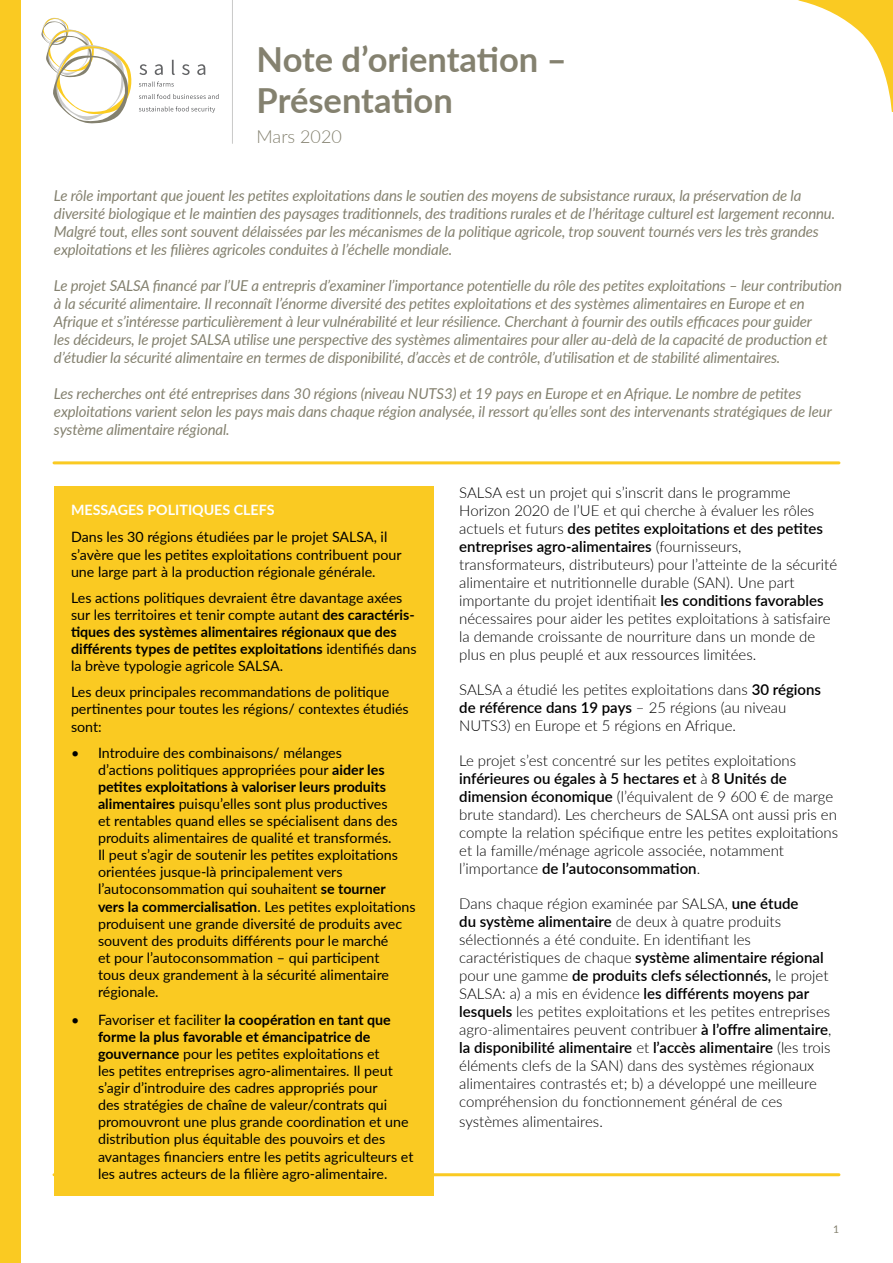
<style>
.page{position:relative;width:893px;height:1263px;background:#fff}
.page>*{position:absolute;margin:0;border:0;box-sizing:border-box;transform-origin:0 0}
.t1{font:700 34.5px/41.4px "Lato";color:#84816f}
.t2{font:300 18px "Lato";color:#84816f}
.t3{font:300 15px/18px "Lato";color:#000}
.t4{font:italic 15px/18px "Lato";letter-spacing:-.01em;color:#84816f}
.t5{font:14.25px/17.1px "Lato";color:#000}
.t6{font:700 14.25px "Lato";color:#fff}
.t7{font:10.5px "Lato";color:#84816f}
.s1{font-weight:700}
.s2{font-weight:600}
</style>
<div class="page">
<svg style="left:798px;top:0;width:95px;height:112px"></svg>
<svg style="left:798px;top:3px;width:86px;height:109px"></svg>
<hr style="left:54px;top:1173px;width:785px;height:3px;background:#faca22">
<div style="left:0;top:0;width:21px;height:1263px;background:#faca22"></div>
<hr style="left:232px;top:0;width:1px;height:144px;background:#cacac9">
<svg style="left:41px;top:18px;width:91px;height:106px"></svg>
<svg style="left:139px;top:81px;width:35px;height:6px"></svg>
<svg style="left:139px;top:94px;width:80px;height:5px"></svg>
<svg style="left:139px;top:106px;width:76px;height:7px"></svg>
<svg style="left:139px;top:64px;width:8px;height:11px"></svg>
<svg style="left:155px;top:64px;width:8px;height:11px"></svg>
<svg style="left:172px;top:60px;width:3px;height:15px"></svg>
<svg style="left:182px;top:64px;width:8px;height:11px"></svg>
<svg style="left:197px;top:64px;width:8px;height:11px"></svg>
<div style="left:54px;top:486px;width:380px;height:710px;background:#faca22"></div>
<hr style="left:54px;top:461px;width:785px;height:3px;background:#faca22">
<h1 class="t1" style="left:257px;top:37px;width:312px">Note d’orientation –<br>Présentation</h1>
<p class="t2" style="left:257px;top:124px;width:87px">Mars 2020</p>
<p class="t4" style="left:54px;top:186px;width:783px">Le rôle important que jouent les petites exploitations dans le soutien des moyens de subsistance ruraux, la préservation de la diversité biologique et le maintien des paysages traditionnels, des traditions rurales et de l’héritage culturel est largement reconnu.<br>Malgré tout, elles sont souvent délaissées par les mécanismes de la politique agricole, trop souvent tournés vers les très grandes exploitations et les filières agricoles conduites à l’échelle mondiale.</p>
<p class="t4" style="left:54px;top:276px;width:789px">Le projet SALSA financé par l’UE a entrepris d’examiner l’importance potentielle du rôle des petites exploitations – leur contribution à la sécurité alimentaire. Il reconnaît l’énorme diversité des petites exploitations et des systèmes alimentaires en Europe et en Afrique et s’intéresse particulièrement à leur vulnérabilité et leur résilience. Cherchant à fournir des outils efficaces pour guider<br>les décideurs, le projet SALSA utilise une perspective des systèmes alimentaires pour aller au-delà de la capacité de production et d’étudier la sécurité alimentaire en termes de disponibilité, d’accès et de contrôle, d’utilisation et de stabilité alimentaires.</p>
<p class="t4" style="left:54px;top:384px;width:779px">Les recherches ont été entreprises dans 30 régions (niveau NUTS3) et 19 pays en Europe et en Afrique. Le nombre de petites exploitations varient selon les pays mais dans chaque région analysée, il ressort qu’elles sont des intervenants stratégiques de leur système alimentaire régional.</p>
<p class="t6" style="left:71px;top:499px;width:205px">MESSAGES POLITIQUES CLEFS</p>
<p class="t5" style="left:71px;top:528px;width:332px">Dans les 30 régions étudiées par le projet SALSA, il s’avère que les petites exploitations contribuent pour une large part à la production régionale générale.</p>
<p class="t5" style="left:71px;top:588px;width:347px">Les actions politiques devraient être davantage axées sur les territoires et tenir compte autant <span class="s1">des caractéris&shy;tiques des systèmes alimentaires régionaux que des différents types de petites exploitations</span> identifiés dans la brève typologie agricole SALSA.</p>
<p class="t5" style="left:71px;top:683px;width:339px">Les deux principales recommandations de politique pertinentes pour toutes les régions/ contextes étudiés sont:</p>
<p class="t5" style="left:98px;top:743px;width:319px;text-indent:-27px">• Introduire des combinaisons/ mélanges<br>d’actions politiques appropriées pour <span class="s1">aider les petites exploitations à valoriser leurs produits alimentaires</span> puisqu’elles sont plus productives<br>et rentables quand elles se spécialisent dans des produits alimentaires de qualité et transformés.<br>Il peut s’agir de soutenir les petites exploitations orientées jusque-là principalement vers l’autoconsommation qui souhaitent <span class="s1">se tourner vers la commercialisation</span>. Les petites exploitations produisent une grande diversité de produits avec souvent des produits différents pour le marché<br>et pour l’autoconsommation – qui participent<br>tous deux grandement à la sécurité alimentaire régionale.</p>
<p class="t5" style="left:98px;top:1010px;width:317px;text-indent:-27px">• Favoriser et faciliter <span class="s1">la coopération en tant que forme la plus favorable et émancipatrice de gouvernance</span> pour les petites exploitations et<br>les petites entreprises agro-alimentaires. Il peut s’agir d’introduire des cadres appropriés pour<br>des stratégies de chaîne de valeur/contrats qui promouvront une plus grande coordination et une distribution plus équitable des pouvoirs et des avantages financiers entre les petits agriculteurs et les autres acteurs de la filière agro-alimentaire.</p>
<p class="t3" style="left:459px;top:483px;width:379px">SALSA est un projet qui s’inscrit dans le programme Horizon 2020 de l’UE et qui cherche à évaluer les rôles actuels et futurs <span class="s2">des petites exploitations et des petites entreprises agro-alimentaires</span> (fournisseurs, transformateurs, distributeurs) pour l’atteinte de la sécurité alimentaire et nutritionnelle durable (SAN). Une part importante du projet identifiait <span class="s2">les conditions favorables </span>nécessaires pour aider les petites exploitations à satisfaire la demande croissante de nourriture dans un monde de plus en plus peuplé et aux ressources limitées.</p>
<p class="t3" style="left:459px;top:680px;width:363px">SALSA a étudié les petites exploitations dans <span class="s2">30 régions de référence dans 19 pays</span> – 25 régions (au niveau<br>NUTS3) en Europe et 5 régions en Afrique.</p>
<p class="t3" style="left:459px;top:751px;width:380px">Le projet s’est concentré sur les petites exploitations <span class="s2">inférieures ou égales à 5 hectares et</span> à <span class="s2">8 Unités de dimension économique</span> (l’équivalent de 9 600 € de marge brute standard). Les chercheurs de SALSA ont aussi pris en compte la relation spécifique entre les petites exploitations et la famille/ménage agricole associée, notamment l’importance <span class="s2">de l’autoconsommation</span>.</p>
<p class="t3" style="left:459px;top:894px;width:374px">Dans chaque région examinée par SALSA, <span class="s2">une étude<br>du système alimentaire</span> de deux à quatre produits sélectionnés a été conduite. En identifiant les caractéristiques de chaque <span class="s2">système alimentaire régional </span>pour une gamme <span class="s2">de produits clefs sélectionnés,</span> le projet SALSA: a) a mis en évidence <span class="s2">les différents moyens par lesquels</span> les petites exploitations et les petites entreprises agro-alimentaires peuvent contribuer <span class="s2">à l’offre alimentaire</span>, <span class="s2">la disponibilité alimentaire</span> et <span class="s2">l’accès alimentaire</span> (les trois éléments clefs de la SAN) dans des systèmes régionaux alimentaires contrastés et; b) a développé une meilleure compréhension du fonctionnement général de ces</p>
<p class="t3" style="left:459px;top:1112px;width:145px">systèmes alimentaires.</p>
<p class="t7" style="left:833px;top:1222px;width:8px">1</p>
</div>
